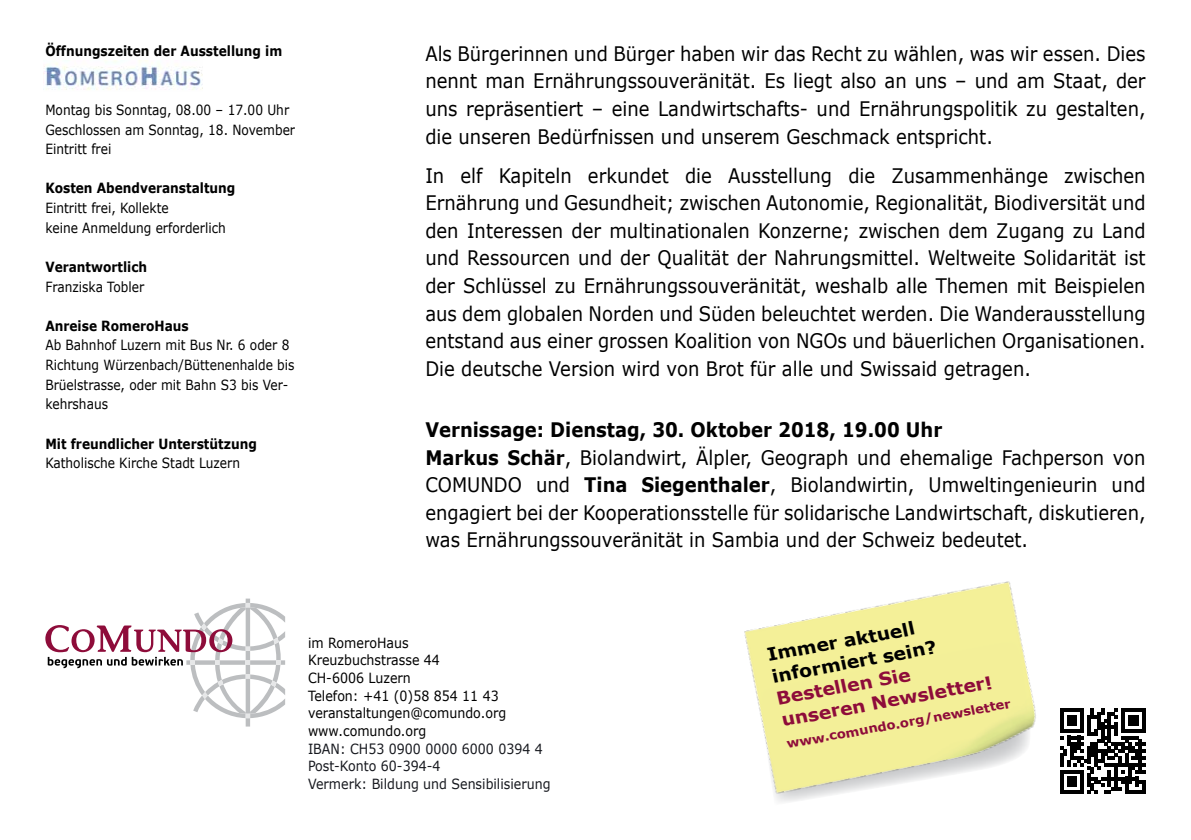
<style>
.page{position:relative;width:1191px;height:840px;background:#fff}
.page>*{position:absolute;margin:0;border:0;box-sizing:border-box;transform-origin:0 0}
.t1{font:20px/27.6px "Verdana";color:#000;text-align:justify;scale:.9 1}
.t2{font:700 17.8px/22px "Verdana";color:#8e0c3a;scale:1.05 1}
.t3{font:700 17.8px/22.4px "Verdana";color:#000;scale:1.05 1}
.t4{font:14px/19.6px "Verdana";color:#000;scale:.87 1}
.t5{font:700 14px "Verdana";color:#000;scale:.87 1}
.t6{font:14px/17.6px "Verdana";color:#000;scale:.9 1}
.t7{font:14px/17.6px "Verdana";color:#16181e;scale:.9 1}
.t8{font:700 12.4px "Verdana";color:#8e0c3a;scale:1.05 1}
.s1{font-weight:700}
</style>
<div class="page">
<svg style="left:45px;top:598px;width:240px;height:128px"></svg>
<svg style="left:1111px;top:708px;width:34px;height:85px"></svg>
<img style="left:44px;top:61px;width:159px;height:29px">
<img style="left:744px;top:581px;width:367px;height:221px">
<p class="t5" style="left:45px;top:41px;width:274px">Öffnungszeiten der Ausstellung im</p>
<p class="t4" style="left:45px;top:100px;width:288px">Montag bis Sonntag, 08.00 – 17.00 Uhr<br>Geschlossen am Sonntag, 18. November<br>Eintritt frei</p>
<p class="t5" style="left:45px;top:178px;width:220px">Kosten Abendveranstaltung</p>
<p class="t4" style="left:45px;top:198px;width:209px">Eintritt frei, Kollekte<br>keine Anmeldung erforderlich</p>
<p class="t5" style="left:45px;top:257px;width:119px">Verantwortlich</p>
<p class="t4" style="left:45px;top:276px;width:115px">Franziska Tobler</p>
<p class="t5" style="left:45px;top:315px;width:166px">Anreise RomeroHaus</p>
<p class="t4" style="left:45px;top:335px;width:288px">Ab Bahnhof Luzern mit Bus Nr. 6 oder 8<br>Richtung Würzenbach/Büttenenhalde bis<br>Brüelstrasse, oder mit Bahn S3 bis Ver&shy;kehrshaus</p>
<p class="t5" style="left:45px;top:433px;width:245px">Mit freundlicher Unterstützung</p>
<p class="t4" style="left:45px;top:453px;width:225px">Katholische Kirche Stadt Luzern</p>
<p class="t1" style="left:425px;top:39px;width:802px">Als Bürgerinnen und Bürger haben wir das Recht zu wählen, was wir essen. Dies nennt man Ernährungssouveränität. Es liegt also an uns – und am Staat, der uns repräsentiert – eine Landwirtschafts- und Ernährungspolitik zu gestalten, die unseren Bedürfnissen und unserem Geschmack entspricht.</p>
<p class="t1" style="left:425px;top:161px;width:802px">In elf Kapiteln erkundet die Ausstellung die Zusammenhänge zwischen Ernährung und Gesundheit; zwischen Autonomie, Regionalität, Biodiversität und den Interessen der multinationalen Konzerne; zwischen dem Zugang zu Land und Ressourcen und der Qualität der Nahrungsmittel. Weltweite Solidarität ist der Schlüssel zu Ernährungssouveränität, weshalb alle Themen mit Beispielen aus dem globalen Norden und Süden beleuchtet werden. Die Wanderausstellung entstand aus einer grossen Koalition von NGOs und bäuerlichen Organisationen.<br>Die deutsche Version wird von Brot für alle und Swissaid getragen.</p>
<p class="t1" style="left:425px;top:415px;width:802px;text-align:left"><span class="s1">Vernissage: Dienstag, 30. Oktober 2018, 19.00 Uhr<br>Markus Schär</span>, Biolandwirt, Älpler, Geograph und ehemalige Fachperson von COMUNDO und <span class="s1">Tina Siegenthaler</span>, Biolandwirtin, Umweltingenieurin und engagiert bei der Kooperationsstelle für solidarische Landwirtschaft, diskutieren, was Ernährungssouveränität in Sambia und der Schweiz bedeutet.</p>
<p class="t6" style="left:308px;top:633px;width:222px">im RomeroHaus<br>Kreuzbuchstrasse 44<br>CH-6006 Luzern<br>Telefon: +41 (0)58 854 11 43 veranstaltungen@comundo.org www.comundo.org</p>
<p class="t7" style="left:308px;top:739px;width:271px">IBAN: CH53 0900 0000 6000 0394 4<br>Post-Konto 60-394-4<br>Vermerk: Bildung und Sensibilisierung</p>
<p class="t3" style="left:765px;top:642px;width:161px;rotate:-10deg">Immer aktuell informiert sein?</p>
<p class="t2" style="left:775px;top:686px;width:206px;rotate:-10deg">Bestellen Sie unseren Newsletter!</p>
<p class="t8" style="left:785px;top:734px;width:218px;rotate:-10deg">www.comundo.org/newsletter</p>
</div>
